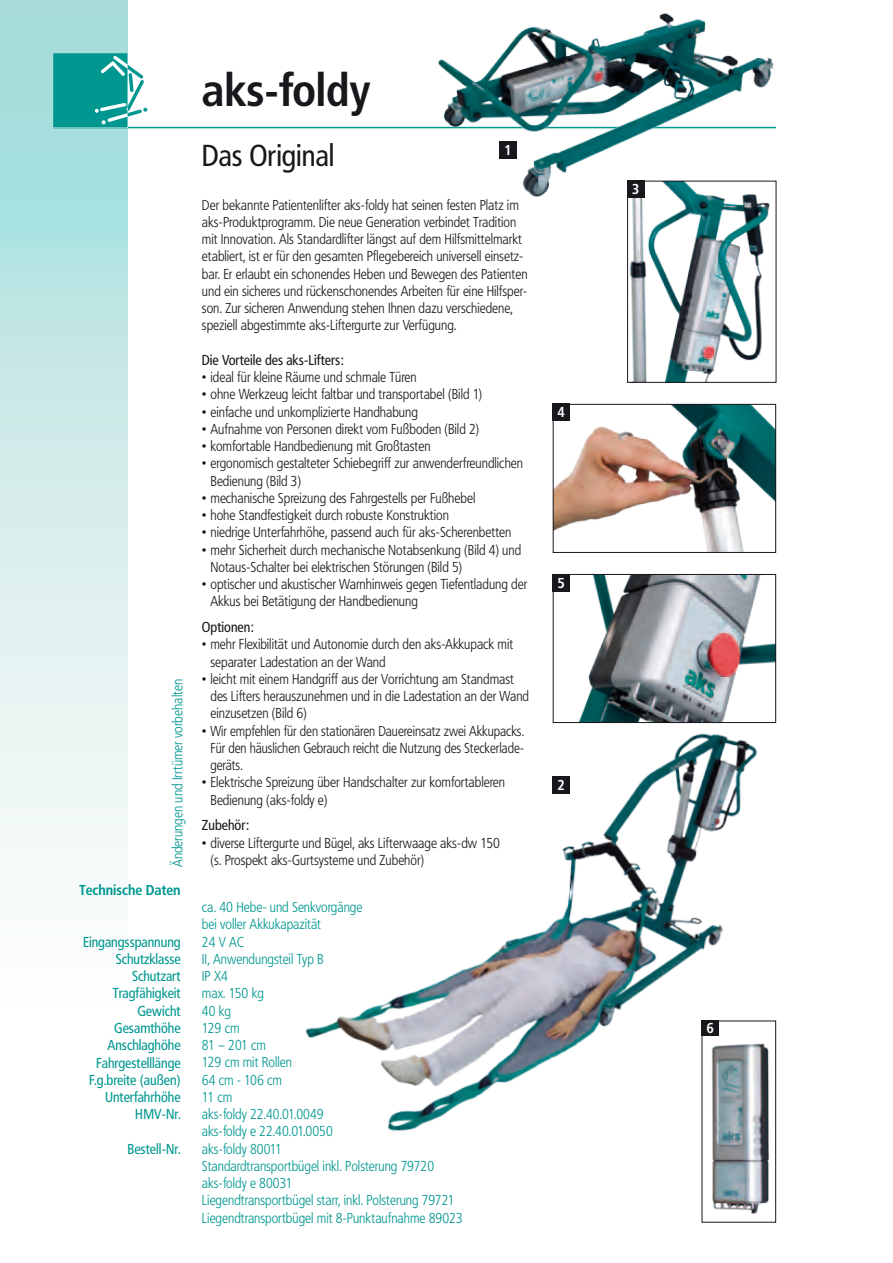
<style>
.page{position:relative;width:893px;height:1263px;background:#fff}
.page>*{position:absolute;margin:0;border:0;box-sizing:border-box;transform-origin:0 0}
.t1{font:700 45px "Frutiger Condensed BQ";color:#1a171c}
.t2{font:30px "Frutiger Condensed BQ";color:#1a171c}
.t3{font:300 14.25px/17.2px "Frutiger Condensed BQ";color:#1a171c}
.t4{font:300 14.25px/17.2px "Frutiger Condensed BQ";color:#009790}
.t5{font:14.25px/17.2px "Frutiger Condensed BQ";color:#009790;text-align:right}
.t6{font:14.25px "Frutiger Condensed BQ";color:#1a171c}
.t7{font:700 14.25px "Frutiger Condensed BQ";color:#009790}
.t8{font:700 14.25px "Frutiger Condensed BQ";color:#fff}
</style>
<div class="page">
<svg style="left:0;top:0;width:128px;height:860px;background:#cceae9"></svg>
<hr style="left:53px;top:127px;width:723px;height:1px;background:#009790">
<svg style="left:53px;top:53px;width:94px;height:75px"></svg>
<img style="left:305px;top:733px;width:472px;height:421px">
<img style="left:630px;top:202px;width:140px;height:179px">
<div style="left:627px;top:181px;width:149px;height:202px;border:1px solid #1a171c"></div>
<img style="left:555px;top:406px;width:219px;height:145px">
<div style="left:553px;top:404px;width:223px;height:149px;border:1px solid #1a171c"></div>
<img style="left:555px;top:576px;width:219px;height:145px">
<div style="left:553px;top:574px;width:223px;height:149px;border:1px solid #1a171c"></div>
<img style="left:434px;top:13px;width:343px;height:189px">
<div style="left:627px;top:181px;width:17px;height:17px;background:#1a171c"></div>
<div style="left:553px;top:404px;width:17px;height:17px;background:#1a171c"></div>
<div style="left:553px;top:574px;width:17px;height:17px;background:#1a171c"></div>
<div style="left:553px;top:776px;width:17px;height:17px;background:#1a171c"></div>
<div style="left:500px;top:141px;width:17px;height:17px;background:#1a171c"></div>
<img style="left:708px;top:1042px;width:66px;height:172px">
<div style="left:702px;top:1020px;width:74px;height:202px;border:1px solid #1a171c"></div>
<div style="left:702px;top:1020px;width:17px;height:16px;background:#1a171c"></div>
<p class="t4" style="left:169px;top:867px;width:190px;rotate:-90deg">Änderungen und Irrtümer vorbehalten</p>
<p class="t7" style="left:79px;top:881px;width:103px">Technische Daten</p>
<p class="t5" style="left:83px;top:933px;width:99px">Eingangsspannung<br>Schutzklasse<br>Schutzart<br>Tragfähigkeit<br>Gewicht<br>Gesamthöhe<br>Anschlaghöhe<br>Fahrgestelllänge<br>F.g.breite (außen)<br>Unterfahrhöhe<br>HMV-Nr.</p>
<p class="t5" style="left:128px;top:1140px;width:55px">Bestell-Nr.</p>
<h1 class="t1" style="left:202px;top:62px;width:170px">aks-foldy</h1>
<h2 class="t2" style="left:202px;top:137px;width:134px">Das Original</h2>
<p class="t8" style="left:504px;top:141px;width:9px">1</p>
<p class="t3" style="left:202px;top:196px;width:327px">Der bekannte Patientenlifter aks-foldy hat seinen festen Platz im aks-Produktprogramm. Die neue Generation verbindet Tradition mit Innovation. Als Standardlifter längst auf dem Hilfsmittelmarkt etabliert, ist er für den gesamten Pflegebereich universell einsetz&shy;bar. Er erlaubt ein schonendes Heben und Bewegen des Patienten und ein sicheres und rückenschonendes Arbeiten für eine Hilfsper&shy;son. Zur sicheren Anwendung stehen Ihnen dazu verschiedene, speziell abgestimmte aks-Liftergurte zur Verfügung.</p>
<p class="t6" style="left:202px;top:351px;width:143px">Die Vorteile des aks-Lifters:</p>
<p class="t3" style="left:202px;top:369px;width:216px">• ideal für kleine Räume und schmale Türen</p>
<p class="t3" style="left:202px;top:386px;width:282px">• ohne Werkzeug leicht faltbar und transportabel (Bild 1)</p>
<p class="t3" style="left:202px;top:403px;width:217px">• einfache und unkomplizierte Handhabung</p>
<p class="t3" style="left:202px;top:420px;width:279px">• Aufnahme von Personen direkt vom Fußboden (Bild 2)</p>
<p class="t3" style="left:202px;top:438px;width:230px">• komfortable Handbedienung mit Großtasten</p>
<p class="t3" style="left:210px;top:455px;width:314px;text-indent:-9px">• ergonomisch gestalteter Schiebegriff zur anwenderfreundlichen<br>Bedienung (Bild 3)</p>
<p class="t3" style="left:202px;top:489px;width:275px">• mechanische Spreizung des Fahrgestells per Fußhebel</p>
<p class="t3" style="left:202px;top:507px;width:248px">• hohe Standfestigkeit durch robuste Konstruktion</p>
<p class="t3" style="left:202px;top:524px;width:311px">• niedrige Unterfahrhöhe, passend auch für aks-Scherenbetten</p>
<p class="t3" style="left:210px;top:541px;width:312px;text-indent:-9px">• mehr Sicherheit durch mechanische Notabsenkung (Bild 4) und<br>Notaus-Schalter bei elektrischen Störungen (Bild 5)</p>
<p class="t3" style="left:210px;top:576px;width:318px;text-indent:-9px">• optischer und akustischer Warnhinweis gegen Tiefentladung der<br>Akkus bei Betätigung der Handbedienung</p>
<p class="t6" style="left:202px;top:618px;width:53px">Optionen:</p>
<p class="t3" style="left:210px;top:636px;width:304px;text-indent:-9px">• mehr Flexibilität und Autonomie durch den aks-Akkupack mit separater Ladestation an der Wand</p>
<p class="t3" style="left:210px;top:670px;width:320px;text-indent:-9px">• leicht mit einem Handgriff aus der Vorrichtung am Standmast des Lifters herauszunehmen und in die Ladestation an der Wand einzusetzen (Bild 6)</p>
<p class="t3" style="left:210px;top:722px;width:315px;text-align:justify;text-indent:-9px">• Wir empfehlen für den stationären Dauereinsatz zwei Akkupacks.<br>Für den häuslichen Gebrauch reicht die Nutzung des Steckerlade&shy;geräts.</p>
<p class="t3" style="left:210px;top:774px;width:296px;text-indent:-9px">• Elektrische Spreizung über Handschalter zur komfortableren<br>Bedienung (aks-foldy e)</p>
<p class="t6" style="left:202px;top:816px;width:49px">Zubehör:</p>
<p class="t3" style="left:210px;top:834px;width:291px;text-indent:-9px">• diverse Liftergurte und Bügel, aks Lifterwaage aks-dw 150 (s. Prospekt aks-Gurtsysteme und Zubehör)</p>
<p class="t4" style="left:202px;top:899px;width:262px">ca. 40 Hebe- und Senkvorgänge<br>bei voller Akkukapazität<br>24 V AC<br>II, Anwendungsteil Typ B<br>IP X4<br>max. 150 kg<br>40 kg<br>129 cm<br>81 – 201 cm<br>129 cm mit Rollen<br>64 cm - 106 cm<br>11 cm<br>aks-foldy 22.40.01.0049<br>aks-foldy e 22.40.01.0050<br>aks-foldy 80011<br>Standardtransportbügel inkl. Polsterung 79720 aks-foldy e 80031<br>Liegendtransportbügel starr, inkl. Polsterung 79721<br>Liegendtransportbügel mit 8-Punktaufnahme 89023</p>
<p class="t8" style="left:558px;top:403px;width:9px">4</p>
<p class="t8" style="left:558px;top:574px;width:9px">5</p>
<p class="t8" style="left:558px;top:775px;width:9px">2</p>
<p class="t8" style="left:632px;top:180px;width:9px">3</p>
<p class="t8" style="left:706px;top:1019px;width:9px">6</p>
</div>
